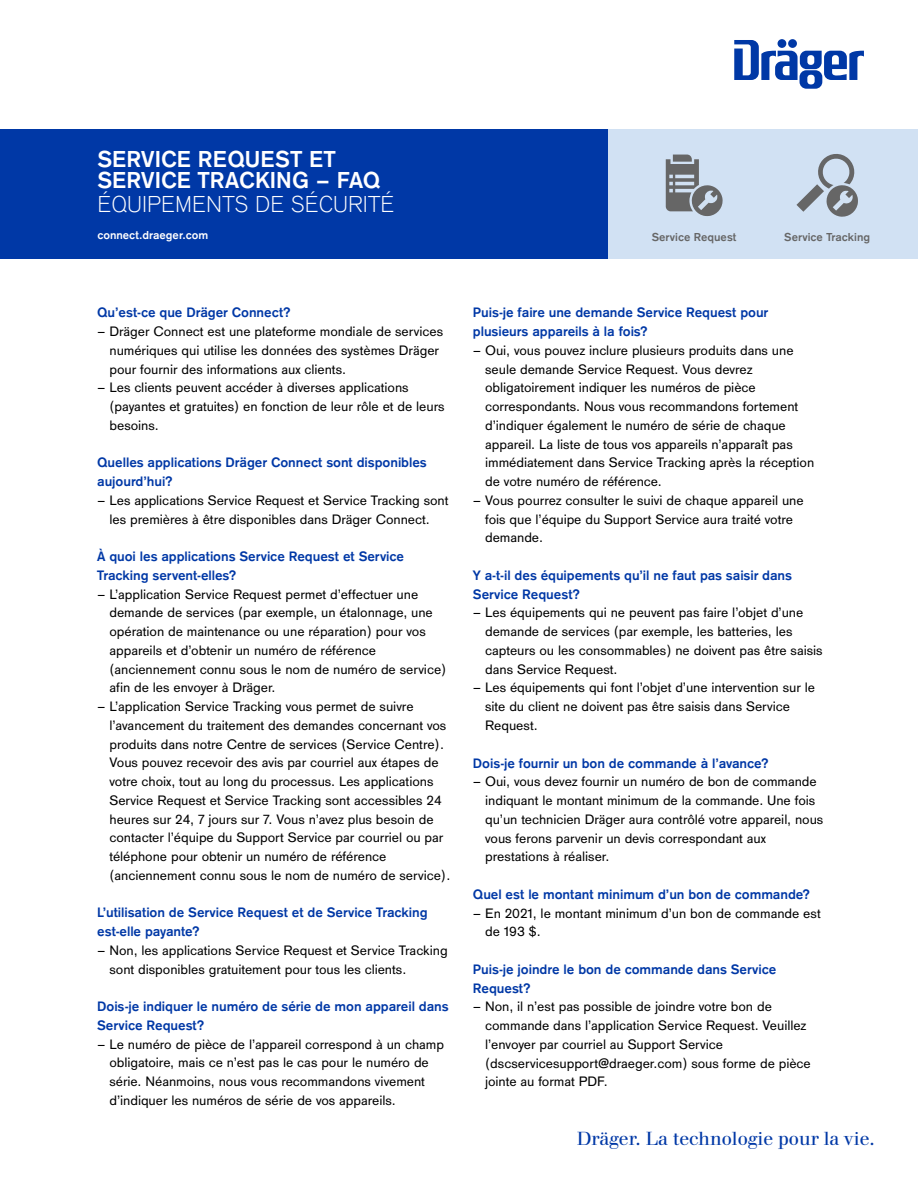
<style>
.page{position:relative;width:918px;height:1188px;background:#fff}
.page>*{position:absolute;margin:0;border:0;box-sizing:border-box;transform-origin:0 0}
.t1{font:700 24px/21px "Draeger Sans";color:#fff}
.t2{font:300 24px "Draeger Sans";color:#fff}
.t3{font:19.8px "Draeger Walbaum";color:#0038a6}
.t4{font:14.25px/18.8px "Draeger Sans";letter-spacing:-.005em;color:#000}
.t5{font:700 14.25px/18.8px "Draeger Sans";letter-spacing:-.005em;color:#0038a6}
.t6{font:700 12px "Draeger Sans";color:#666}
.t7{font:700 12px "Draeger Sans";color:#fff}
</style>
<div class="page">
<div style="left:0;top:129px;width:609px;height:130px;background:#0038a6"></div>
<div style="left:609px;top:129px;width:309px;height:130px;background:#d1e1f3"></div>
<svg style="left:734px;top:40px;width:130px;height:49px"></svg>
<svg style="left:666px;top:155px;width:57px;height:61px"></svg>
<svg style="left:796px;top:154px;width:62px;height:63px"></svg>
<h1 class="t1" style="left:97px;top:147px;width:284px">SERVICE REQUEST ET<br>SERVICE TRACKING – FAQ</h1>
<h1 class="t2" style="left:97px;top:188px;width:299px">ÉQUIPEMENTS DE SÉCURITÉ</h1>
<p class="t7" style="left:97px;top:227px;width:112px">connect.draeger.com</p>
<p class="t6" style="left:652px;top:229px;width:86px">Service Request</p>
<p class="t6" style="left:784px;top:229px;width:87px">Service Tracking</p>
<p class="t5" style="left:97px;top:303px;width:195px">Qu’est-ce que Dräger Connect?</p>
<p class="t4" style="left:109px;top:321px;width:335px;text-indent:-12px">– Dräger Connect est une plateforme mondiale de services numériques qui utilise les données des systèmes Dräger pour fournir des informations aux clients.</p>
<p class="t4" style="left:109px;top:377px;width:337px;text-indent:-12px">– Les clients peuvent accéder à diverses applications (payantes et gratuites) en fonction de leur rôle et de leurs besoins.</p>
<p class="t5" style="left:97px;top:453px;width:331px">Quelles applications Dräger Connect sont disponibles aujourd’hui?</p>
<p class="t4" style="left:97px;top:490px;width:353px;text-align:center">– Les applications Service Request et Service Tracking sont les premières à être disponibles dans Dräger Connect.</p>
<p class="t5" style="left:97px;top:546px;width:309px">À quoi les applications Service Request et Service<br>Tracking servent-elles?</p>
<p class="t4" style="left:109px;top:584px;width:338px;text-indent:-12px">– L’application Service Request permet d’effectuer une demande de services (par exemple, un étalonnage, une opération de maintenance ou une réparation) pour vos appareils et d’obtenir un numéro de référence (anciennement connu sous le nom de numéro de service) afin de les envoyer à Dräger.</p>
<p class="t4" style="left:109px;top:696px;width:343px;text-indent:-12px">– L’application Service Tracking vous permet de suivre l’avancement du traitement des demandes concernant vos produits dans notre Centre de services (Service Centre).<br>Vous pouvez recevoir des avis par courriel aux étapes de votre choix, tout au long du processus. Les applications Service Request et Service Tracking sont accessibles 24 heures sur 24, 7 jours sur 7. Vous n’avez plus besoin de contacter l’équipe du Support Service par courriel ou par téléphone pour obtenir un numéro de référence (anciennement connu sous le nom de numéro de service).</p>
<p class="t5" style="left:97px;top:903px;width:332px">L’utilisation de Service Request et de Service Tracking est-elle payante?</p>
<p class="t4" style="left:109px;top:940px;width:340px;text-indent:-12px">– Non, les applications Service Request et Service Tracking sont disponibles gratuitement pour tous les clients.</p>
<p class="t5" style="left:97px;top:996px;width:353px">Dois-je indiquer le numéro de série de mon appareil dans<br>Service Request?</p>
<p class="t4" style="left:109px;top:1034px;width:336px;text-indent:-12px">– Le numéro de pièce de l’appareil correspond à un champ obligatoire, mais ce n’est pas le cas pour le numéro de série. Néanmoins, nous vous recommandons vivement d’indiquer les numéros de série de vos appareils.</p>
<p class="t5" style="left:473px;top:303px;width:297px">Puis-je faire une demande Service Request pour plusieurs appareils à la fois?</p>
<p class="t4" style="left:485px;top:340px;width:331px;text-indent:-12px">– Oui, vous pouvez inclure plusieurs produits dans une seule demande Service Request. Vous devrez obligatoirement indiquer les numéros de pièce correspondants. Nous vous recommandons fortement d’indiquer également le numéro de série de chaque appareil. La liste de tous vos appareils n’apparaît pas immédiatement dans Service Tracking après la réception de votre numéro de référence.</p>
<p class="t4" style="left:485px;top:490px;width:320px;text-indent:-12px">– Vous pourrez consulter le suivi de chaque appareil une fois que l’équipe du Support Service aura traité votre demande.</p>
<p class="t5" style="left:473px;top:565px;width:321px">Y a-t-il des équipements qu’il ne faut pas saisir dans<br>Service Request?</p>
<p class="t4" style="left:485px;top:603px;width:339px;text-indent:-12px">– Les équipements qui ne peuvent pas faire l’objet d’une demande de services (par exemple, les batteries, les capteurs ou les consommables) ne doivent pas être saisis dans Service Request.</p>
<p class="t4" style="left:485px;top:678px;width:331px;text-indent:-12px">– Les équipements qui font l’objet d’une intervention sur le site du client ne doivent pas être saisis dans Service<br>Request.</p>
<p class="t5" style="left:473px;top:753px;width:297px">Dois-je fournir un bon de commande à l’avance?</p>
<p class="t4" style="left:485px;top:771px;width:340px;text-indent:-12px">– Oui, vous devez fournir un numéro de bon de commande indiquant le montant minimum de la commande. Une fois qu’un technicien Dräger aura contrôlé votre appareil, nous vous ferons parvenir un devis correspondant aux prestations à réaliser.</p>
<p class="t5" style="left:473px;top:884px;width:339px">Quel est le montant minimum d’un bon de commande?</p>
<p class="t4" style="left:485px;top:903px;width:337px;text-indent:-12px">– En 2021, le montant minimum d’un bon de commande est de 193 $.</p>
<p class="t5" style="left:473px;top:959px;width:305px">Puis-je joindre le bon de commande dans Service<br>Request?</p>
<p class="t4" style="left:485px;top:996px;width:327px;text-indent:-12px">– Non, il n’est pas possible de joindre votre bon de commande dans l’application Service Request. Veuillez l’envoyer par courriel au Support Service (dscservicesupport@draeger.com) sous forme de pièce jointe au format PDF.</p>
<h2 class="t3" style="left:577px;top:1125px;width:299px">Dräger. La technologie pour la vie.</h2>
</div>
